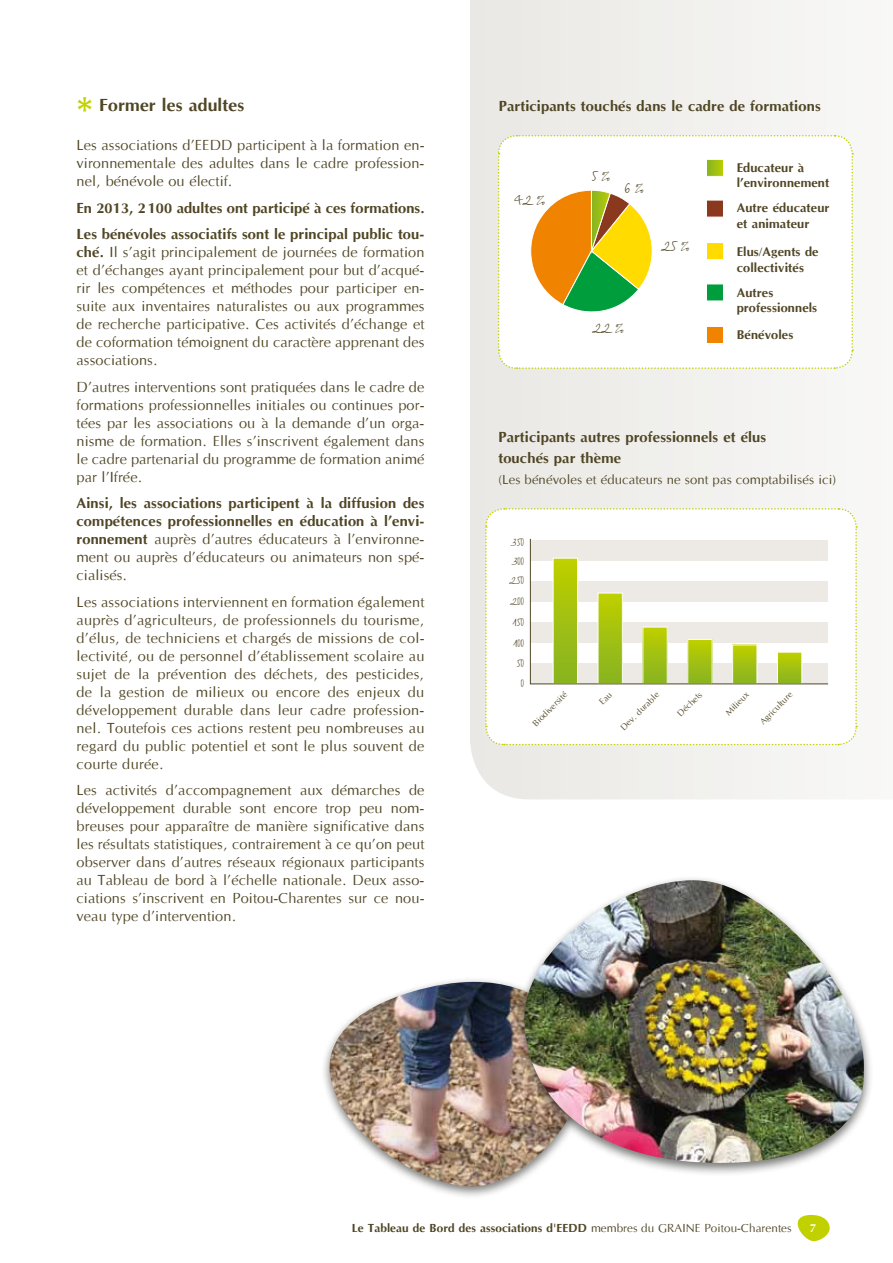
<style>
.page{position:relative;width:893px;height:1263px;background:#fff}
.page>*{position:absolute;margin:0;border:0;box-sizing:border-box;transform-origin:0 0}
.t1{font:700 18px "Optane";color:#504625}
.t2{font:15px/18px "Optane";color:#504625;text-align:justify}
.t3{font:700 15px/18px "Optane";color:#504625}
.t4{font:13.5px "Optane";color:#504625}
.t5{font:700 13.05px/15.6px "Optane";color:#504625}
.t6{font:700 12px "Optane";color:#504625}
.t7{font:12px "Haikus Scriptver.06";color:#504625}
.t8{font:700 12px "Optane";color:#fff}
.t9{font:9px "Optane";color:#504625}
.t10{font:9px "Haikus Scriptver.06";color:#504625}
.s1{font-family:"Optima";font-size:37.5px;color:#c1d100}
.s2{font-weight:700}
.s3{font-weight:400}
</style>
<div class="page">
<div style="left:320px;top:977px;width:272px;height:222px;background:#1d1d1b;opacity:.6"></div>
<img style="left:320px;top:982px;width:272px;height:207px">
<div style="left:470px;top:0;width:376px;height:799px;background:#efefec"></div>
<svg style="left:797px;top:1215px;width:33px;height:27px"></svg>
<div style="left:515px;top:876px;width:358px;height:300px;background:#1d1d1b;opacity:.6"></div>
<img style="left:521px;top:880px;width:348px;height:283px">
<svg style="left:497px;top:134px;width:357px;height:236px"></svg>
<svg style="left:484px;top:507px;width:374px;height:239px"></svg>
<p class="t1" style="left:77px;top:94px;width:169px"><span class="s1">*</span> Former les adultes</p>
<p class="t2" style="left:77px;top:136px;width:350px">Les associations d’EEDD participent à la formation en&shy;vironnementale des adultes dans le cadre profession&shy;nel, bénévole ou électif.</p>
<p class="t3" style="left:77px;top:195px;width:350px;line-height:26.5px">En 2013, 2100 adultes ont participé à ces formations.<br>Les bénévoles associatifs sont le principal public tou-</p>
<p class="t2" style="left:77px;top:243px;width:350px"><span class="s2">ché.</span> Il s’agit principalement de journées de formation et d’échanges ayant principalement pour but d’acqué&shy;rir les compétences et méthodes pour participer en&shy;suite aux inventaires naturalistes ou aux programmes de recherche participative. Ces activités d’échange et de coformation témoignent du caractère apprenant des associations.</p>
<p class="t2" style="left:77px;top:378px;width:350px">D’autres interventions sont pratiquées dans le cadre de formations professionnelles initiales ou continues por&shy;tées par les associations ou à la demande d’un orga&shy;nisme de formation. Elles s’inscrivent également dans le cadre partenarial du programme de formation animé par l’Ifrée.</p>
<p class="t3" style="left:77px;top:494px;width:349px;text-align:justify">Ainsi, les associations participent à la diffusion des compétences professionnelles en éducation à l’envi&shy;ronnement <span class="s3">auprès d’autres éducateurs à l’environne&shy;ment ou auprès d’éducateurs ou animateurs non spé&shy;cialisés.</span></p>
<p class="t2" style="left:77px;top:593px;width:350px">Les associations interviennent en formation également auprès d’agriculteurs, de professionnels du tourisme, d’élus, de techniciens et chargés de missions de col&shy;lectivité, ou de personnel d’établissement scolaire au sujet de la prévention des déchets, des pesticides, de la gestion de milieux ou encore des enjeux du développement durable dans leur cadre profession&shy;nel. Toutefois ces actions restent peu nombreuses au regard du public potentiel et sont le plus souvent de courte durée.</p>
<p class="t2" style="left:77px;top:781px;width:350px">Les activités d’accompagnement aux démarches de développement durable sont encore trop peu nom&shy;breuses pour apparaître de manière significative dans les résultats statistiques, contrairement à ce qu’on peut observer dans d’autres réseaux régionaux participants au Tableau de bord à l’échelle nationale. Deux asso&shy;ciations s’inscrivent en Poitou-Charentes sur ce nou&shy;veau type d’intervention.</p>
<p class="t3" style="left:499px;top:97px;width:324px">Participants touchés dans le cadre de formations</p>
<p class="t7" style="left:514px;top:194px;width:32px">42 %</p>
<p class="t7" style="left:592px;top:169px;width:20px">5 %</p>
<p class="t5" style="left:737px;top:160px;width:94px">Educateur à l’environnement</p>
<p class="t5" style="left:737px;top:200px;width:94px">Autre éducateur et animateur</p>
<p class="t5" style="left:737px;top:244px;width:84px">Elus/Agents de collectivités</p>
<p class="t5" style="left:737px;top:284px;width:82px">Autres professionnels</p>
<p class="t5" style="left:737px;top:327px;width:58px">Bénévoles</p>
<p class="t7" style="left:625px;top:182px;width:20px">6 %</p>
<p class="t7" style="left:662px;top:239px;width:29px">25 %</p>
<p class="t7" style="left:593px;top:321px;width:32px">22 %</p>
<p class="t3" style="left:498px;top:427px;width:270px;line-height:21px">Participants autres professionnels et élus touchés par thème</p>
<p class="t4" style="left:498px;top:471px;width:339px">(Les bénévoles et éducateurs ne sont pas comptabilisés ici)</p>
<p class="t10" style="left:512px;top:538px;width:15px">350</p>
<p class="t10" style="left:512px;top:556px;width:14px">300</p>
<p class="t10" style="left:510px;top:576px;width:16px">250</p>
<p class="t10" style="left:511px;top:597px;width:15px">200</p>
<p class="t10" style="left:513px;top:618px;width:13px">150</p>
<p class="t10" style="left:514px;top:638px;width:12px">100</p>
<p class="t10" style="left:517px;top:658px;width:9px">50</p>
<p class="t10" style="left:521px;top:679px;width:5px">0</p>
<p class="t9" style="left:530px;top:721px;width:46px;rotate:-45deg">Biodiversité</p>
<p class="t9" style="left:618px;top:725px;width:52px;rotate:-45deg">Dev. durable</p>
<p class="t9" style="left:675px;top:711px;width:33px;rotate:-45deg">Déchets</p>
<p class="t9" style="left:723px;top:710px;width:31px;rotate:-45deg">Milieux</p>
<p class="t9" style="left:757px;top:719px;width:44px;rotate:-45deg">Agriculture</p>
<p class="t6" style="left:352px;top:1220px;width:441px">Le Tableau de Bord des associations d'EEDD <span class="s3">membres du GRAINE Poitou-Charentes</span></p>
<p class="t8" style="left:810px;top:1220px;width:8px">7</p>
</div>
